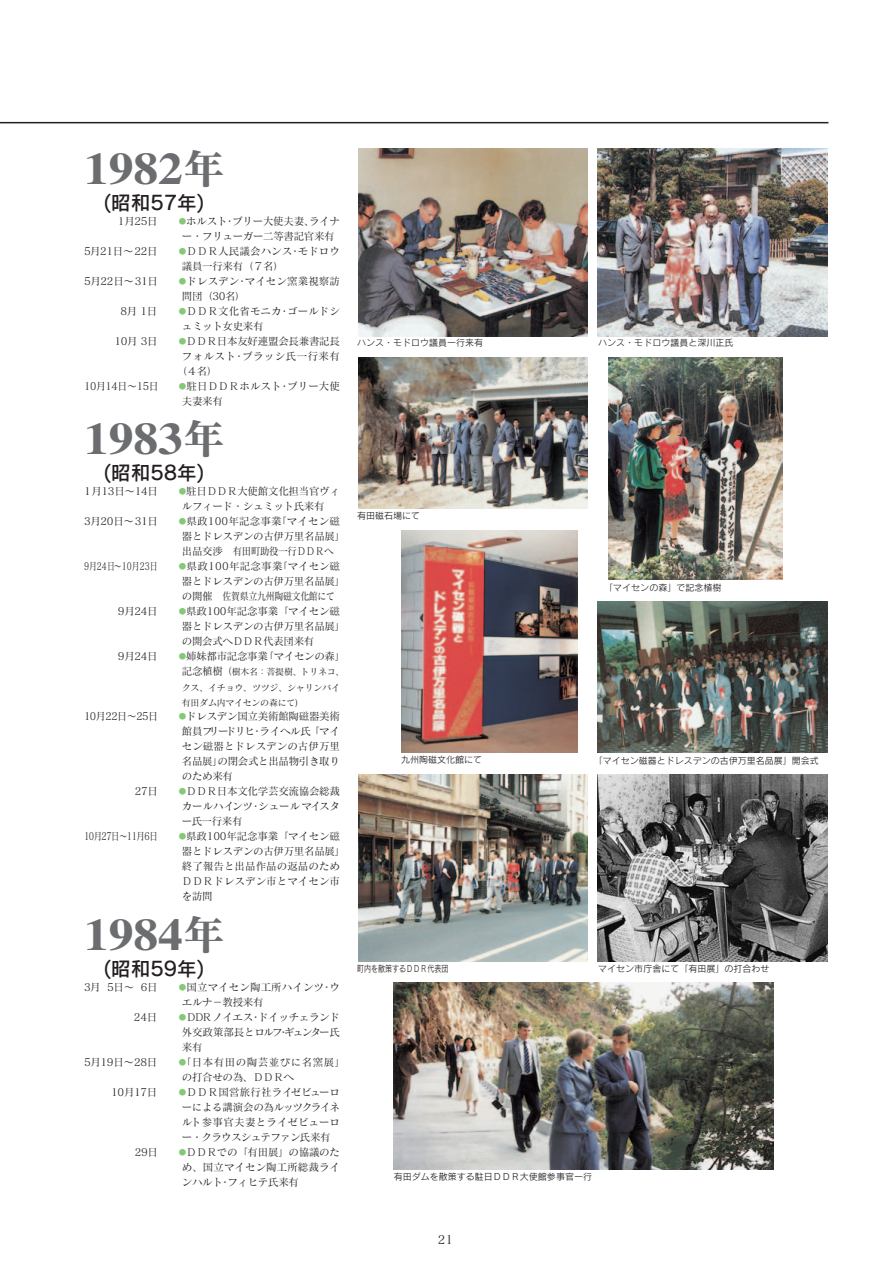
<style>
.page{position:relative;width:893px;height:1262px;background:#fff}
.page>*{position:absolute;margin:0;border:0;box-sizing:border-box;transform-origin:0 0}
.t1{font:700 45px "Times";color:#6c6d70;scale:1.1 1}
.t2{font:19.5px "Rodin CID DB";color:#231f20}
.t3{font:12px "Matisse CID M";color:#231f20}
.t4{font:10.5px/15px "Matisse CID M";letter-spacing:-.025em;color:#231f20}
.t5{font:10.5px/15px "Matisse CID M";letter-spacing:.01em;color:#231f20}
.t6{font:10.5px/15px "Matisse CID M";letter-spacing:.045em;color:#231f20}
.t7{font:10.5px "Matisse CID M";letter-spacing:.04em;color:#231f20}
.t8{font:10.5px "Matisse CID M";color:#231f20;scale:.75 1}
.t9{font:10.5px "Matisse CID M";letter-spacing:-.065em;color:#231f20;scale:.8 1}
.t10{font:10.5px "Matisse CID M";letter-spacing:-.025em;color:#231f20;scale:.94 1}
.t11{font:10.5px "Matisse CID M";letter-spacing:-.045em;color:#231f20;scale:.95 1}
.t12{font:9px "Rodin CID M";color:#231f20}
.t13{font:9px/15.5px "Matisse CID M";letter-spacing:-.03em;color:#231f20}
.t14{font:9px "Rodin CID M";color:#231f20;scale:.78 1}
.s1{font-family:"Matisse CID B";font-weight:400;font-size:42px}
.s2{font-size:7.5px;color:#85c878}
.s3{font-size:10.5px}
</style>
<div class="page">
<img style="left:358px;top:149px;width:229px;height:187px">
<img style="left:358px;top:357px;width:229px;height:151px">
<img style="left:358px;top:774px;width:229px;height:187px">
<img style="left:394px;top:982px;width:379px;height:187px">
<img style="left:597px;top:149px;width:230px;height:187px">
<img style="left:608px;top:357px;width:174px;height:222px">
<img style="left:597px;top:774px;width:230px;height:187px">
<img style="left:401px;top:530px;width:176px;height:223px">
<img style="left:597px;top:602px;width:230px;height:151px">
<hr style="left:0;top:122px;width:828px;height:1px;background:#231f20">
<h1 class="t1" style="left:84px;top:153px;width:130px">1982<span class="s1">年</span></h1>
<h2 class="t2" style="left:103px;top:195px;width:103px">(昭和57年)</h2>
<p class="t4" style="left:118px;top:215px;width:41px">1月25日</p>
<p class="t4" style="left:179px;top:215px;width:162px"><span class="s2">●</span>ホルスト･ブリー大使夫妻､ライナー・フリューガー二等書記官来有</p>
<p class="t4" style="left:84px;top:245px;width:75px">5月21日～22日</p>
<p class="t5" style="left:179px;top:245px;width:163px"><span class="s2">●</span>ＤＤＲ人民議会ハンス･モドロウ議員一行来有（７名）</p>
<p class="t4" style="left:84px;top:275px;width:75px">5月22日～31日</p>
<p class="t5" style="left:179px;top:275px;width:163px"><span class="s2">●</span>ドレスデン･マイセン窯業視察訪問団（30名）</p>
<p class="t4" style="left:120px;top:305px;width:38px">8月 1日</p>
<p class="t5" style="left:179px;top:305px;width:163px"><span class="s2">●</span>ＤＤＲ文化省モニカ･ゴールドシュミット女史来有</p>
<p class="t4" style="left:114px;top:335px;width:45px">10月 3日</p>
<p class="t4" style="left:179px;top:335px;width:163px"><span class="s2">●</span>ＤＤＲ日本友好連盟会長兼書記長</p>
<p class="t7" style="left:182px;top:352px;width:160px">フォルスト･ブラッシ氏一行来有</p>
<p class="t4" style="left:177px;top:365px;width:42px">（４名）</p>
<p class="t10" style="left:84px;top:382px;width:81px">10月14日～15日</p>
<p class="t5" style="left:179px;top:380px;width:163px"><span class="s2">●</span>駐日ＤＤＲホルスト･ブリー大使夫妻来有</p>
<h1 class="t1" style="left:84px;top:423px;width:130px">1983<span class="s1">年</span></h1>
<h2 class="t2" style="left:103px;top:465px;width:103px">(昭和58年)</h2>
<p class="t4" style="left:84px;top:485px;width:75px">1月13日～14日</p>
<p class="t4" style="left:179px;top:485px;width:163px"><span class="s2">●</span>駐日ＤＤＲ大使館文化担当官ヴィルフィード・シュミット氏来有</p>
<p class="t4" style="left:84px;top:515px;width:75px">3月20日～31日</p>
<p class="t4" style="left:179px;top:515px;width:168px"><span class="s2">●</span>県政100年記念事業「マイセン磁器とドレスデンの古伊万里名品展」出品交渉 有田町助役一行ＤＤＲへ</p>
<p class="t8" style="left:84px;top:562px;width:100px">9月24日～10月23日</p>
<p class="t4" style="left:179px;top:560px;width:168px"><span class="s2">●</span>県政100年記念事業「マイセン磁器とドレスデンの古伊万里名品展」の開催 佐賀県立九州陶磁文化館にて</p>
<p class="t4" style="left:118px;top:605px;width:41px">9月24日</p>
<p class="t4" style="left:179px;top:605px;width:168px"><span class="s2">●</span>県政100年記念事業「マイセン磁器とドレスデンの古伊万里名品展」の開会式へＤＤＲ代表団来有</p>
<p class="t4" style="left:118px;top:650px;width:41px">9月24日</p>
<p class="t4" style="left:179px;top:650px;width:168px"><span class="s2">●</span>姉妹都市記念事業「マイセンの森」</p>
<p class="t13" style="left:182px;top:665px;width:164px"><span class="s3">記念植樹（</span>樹木名：菩提樹、トリネコ、クス、イチョウ、ツツジ、シャリンバイ有田ダム内マイセンの森にて)</p>
<p class="t11" style="left:84px;top:712px;width:80px">10月22日～25日</p>
<p class="t4" style="left:179px;top:710px;width:163px;text-align:justify"><span class="s2">●</span>ドレスデン国立美術館陶磁器美術館員フリードリヒ･ライヘル氏「マイセン磁器とドレスデンの古伊万里名品展」の閉会式と出品物引き取りのため来有</p>
<p class="t4" style="left:135px;top:785px;width:25px">27日</p>
<p class="t4" style="left:179px;top:785px;width:163px;text-align:justify"><span class="s2">●</span>ＤＤＲ日本文化学芸交流協会総裁カールハインツ･シュールマイスター氏一行来有</p>
<p class="t9" style="left:84px;top:832px;width:94px">10月27日～11月6日</p>
<p class="t4" style="left:179px;top:830px;width:168px"><span class="s2">●</span>県政100年記念事業「マイセン磁器とドレスデンの古伊万里名品展」終了報告と出品作品の返品のため<br>ＤＤＲドレスデン市とマイセン市を訪問</p>
<h1 class="t1" style="left:84px;top:918px;width:130px">1984<span class="s1">年</span></h1>
<h2 class="t2" style="left:103px;top:961px;width:103px">(昭和59年)</h2>
<p class="t4" style="left:84px;top:980px;width:75px">3月 5日～ 6日</p>
<p class="t5" style="left:179px;top:980px;width:162px"><span class="s2">●</span>国立マイセン陶工所ハインツ･ウエルナ－教授来有</p>
<p class="t4" style="left:134px;top:1010px;width:25px">24日</p>
<p class="t4" style="left:179px;top:1010px;width:163px;text-align:justify"><span class="s2">●</span>ＤＤＲノイエス･ドイッチェランド外交政策部長とロルフ･ギュンター氏来有</p>
<p class="t4" style="left:84px;top:1055px;width:75px">5月19日～28日</p>
<p class="t6" style="left:179px;top:1055px;width:168px"><span class="s2">●</span>「日本有田の陶芸並びに名窯展」の打合せの為、ＤＤＲへ</p>
<p class="t4" style="left:111px;top:1085px;width:48px">10月17日</p>
<p class="t4" style="left:179px;top:1085px;width:162px;text-align:justify"><span class="s2">●</span>ＤＤＲ国営旅行社ライゼビューローによる講演会の為ルッツクライネルト参事官夫妻とライゼビューロー・クラウスシュテファン氏来有</p>
<p class="t4" style="left:135px;top:1145px;width:25px">29日</p>
<p class="t4" style="left:179px;top:1145px;width:163px;text-align:justify"><span class="s2">●</span>ＤＤＲでの「有田展」の協議のため、国立マイセン陶工所総裁ラインハルト･フィヒテ氏来有</p>
<p class="t12" style="left:357px;top:339px;width:127px">ハンス・モドロウ議員一行来有</p>
<p class="t12" style="left:598px;top:339px;width:136px">ハンス・モドロウ議員と深川正氏</p>
<p class="t12" style="left:357px;top:512px;width:64px">有田磁石場にて</p>
<p class="t12" style="left:401px;top:756px;width:82px">九州陶磁文化館にて</p>
<p class="t12" style="left:604px;top:584px;width:118px">「マイセンの森」で記念植樹</p>
<p class="t12" style="left:593px;top:757px;width:227px">「マイセン磁器とドレスデンの古伊万里名品展」開会式</p>
<p class="t14" style="left:357px;top:964px;width:119px">町内を散策するＤＤＲ代表団</p>
<p class="t12" style="left:598px;top:964px;width:173px">マイセン市庁舎にて「有田展」の打合わせ</p>
<p class="t12" style="left:394px;top:1173px;width:199px">有田ダムを散策する駐日ＤＤＲ大使館参事官一行</p>
<p class="t3" style="left:438px;top:1234px;width:17px">21</p>
</div>
